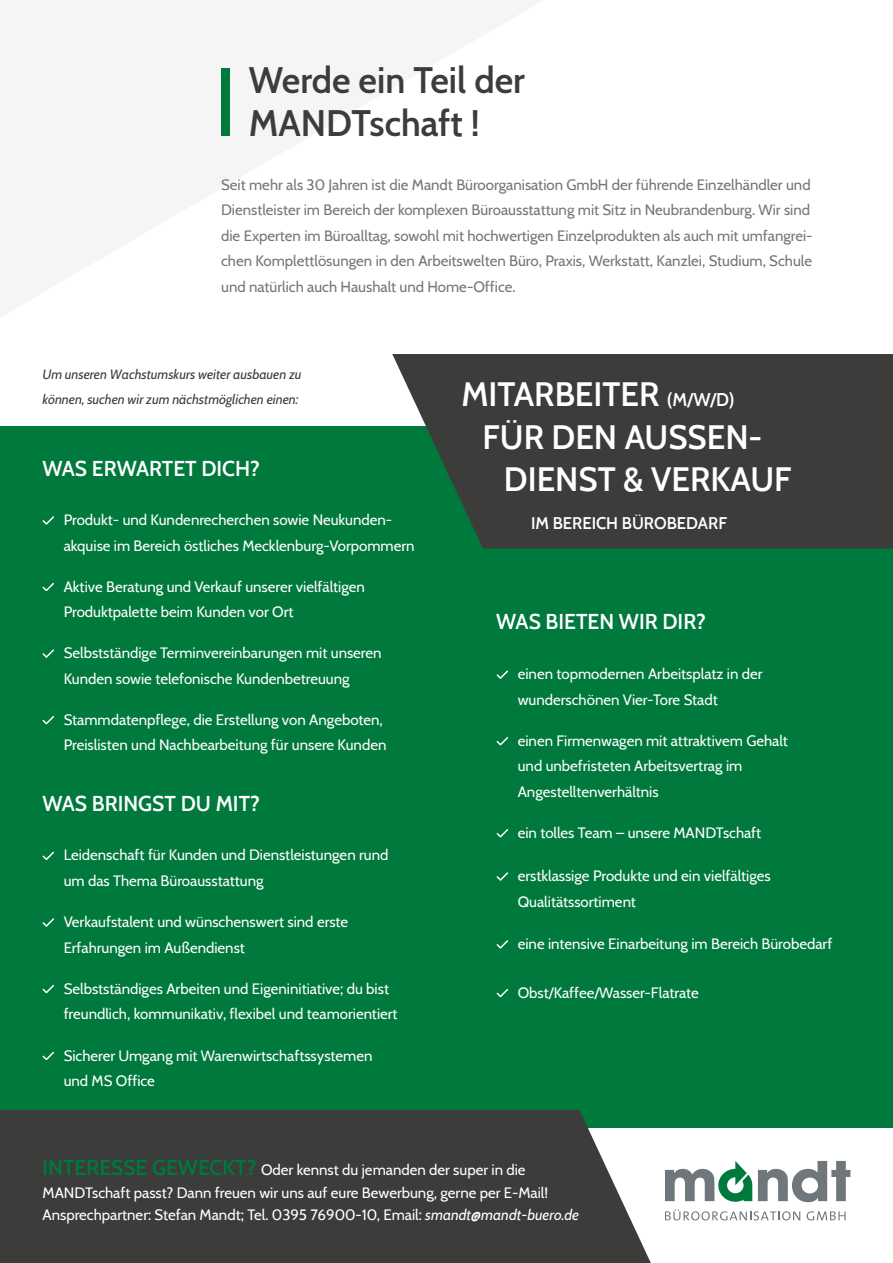
<style>
.page{position:relative;width:893px;height:1263px;background:#fff}
.page>*{position:absolute;margin:0;border:0;box-sizing:border-box;transform-origin:0 0}
.t1{font:600 36px/43.2px "Cabin";color:#3c3c3b}
.t2{font:600 33px "Cabin";color:#fff}
.t3{font:600 21px "Cabin";color:#fff}
.t4{font:600 16.5px "Cabin";color:#fff}
.t5{font:15px/25.5px "Cabin";color:#fff}
.t6{font:15px/25.5px "Cabin";color:#70777a}
.t7{font:italic 13.5px/25.5px "Cabin";color:#3c3c3b}
.s1{font-size:18px}
.s2{font-weight:600;font-size:21px;color:#00793d}
.s3{font-style:italic}
</style>
<div class="page">
<div style="left:0;top:426px;width:893px;height:702px;background:#00793d"></div>
<svg style="left:665px;top:1209px;width:135px;height:11px"></svg>
<svg style="left:807px;top:1211px;width:38px;height:9px"></svg>
<svg style="left:758px;top:1161px;width:92px;height:41px"></svg>
<svg style="left:665px;top:1161px;width:87px;height:41px"></svg>
<div style="left:221px;top:68px;width:9px;height:68px;background:#00793d"></div>
<svg style="left:392px;top:354px;width:501px;height:195px;background:#39433d"></svg>
<div style="left:0;top:1110px;width:651px;height:153px;background:#3c3c3b"></div>
<svg style="left:496px;top:670px;width:12px;height:9px"></svg>
<svg style="left:496px;top:872px;width:12px;height:9px"></svg>
<svg style="left:496px;top:940px;width:13px;height:9px"></svg>
<svg style="left:496px;top:989px;width:13px;height:9px"></svg>
<svg style="left:496px;top:737px;width:13px;height:9px"></svg>
<svg style="left:496px;top:829px;width:13px;height:9px"></svg>
<svg style="left:42px;top:649px;width:12px;height:9px"></svg>
<svg style="left:42px;top:716px;width:12px;height:9px"></svg>
<svg style="left:42px;top:516px;width:12px;height:9px"></svg>
<svg style="left:42px;top:851px;width:12px;height:9px"></svg>
<svg style="left:42px;top:918px;width:12px;height:9px"></svg>
<svg style="left:42px;top:985px;width:12px;height:9px"></svg>
<svg style="left:42px;top:1051px;width:12px;height:9px"></svg>
<svg style="left:42px;top:582px;width:12px;height:10px"></svg>
<h1 class="t1" style="left:249px;top:56px;width:278px">Werde ein Teil der<br>MANDTschaft !</h1>
<p class="t6" style="left:221px;top:171px;width:593px">Seit mehr als 30 Jahren ist die Mandt Büroorganisation GmbH der führende Einzelhändler und Dienstleister im Bereich der komplexen Büroausstattung mit Sitz in Neubrandenburg. Wir sind die Experten im Büroalltag, sowohl mit hochwertigen Einzelprodukten als auch mit umfangrei&shy;chen Komplettlösungen in den Arbeitswelten Büro, Praxis, Werkstatt, Kanzlei, Studium, Schule und natürlich auch Haushalt und Home-Office.</p>
<p class="t7" style="left:43px;top:360px;width:261px">Um unseren Wachstumskurs weiter ausbauen zu können, suchen wir zum nächstmöglichen einen:</p>
<h3 class="t3" style="left:43px;top:452px;width:219px">WAS ERWARTET DICH?</h3>
<p class="t5" style="left:64px;top:506px;width:352px">Produkt- und Kundenrecherchen sowie Neukunden&shy;akquise im Bereich östliches Mecklenburg-Vorpommern</p>
<p class="t5" style="left:64px;top:572px;width:303px">Aktive Beratung und Verkauf unserer vielfältigen<br>Produktpalette beim Kunden vor Ort</p>
<p class="t5" style="left:64px;top:639px;width:319px">Selbstständige Terminvereinbarungen mit unseren<br>Kunden sowie telefonische Kundenbetreuung</p>
<p class="t5" style="left:64px;top:706px;width:324px">Stammdatenpflege, die Erstellung von Angeboten,<br>Preislisten und Nachbearbeitung für unsere Kunden</p>
<h3 class="t3" style="left:43px;top:787px;width:219px">WAS BRINGST DU MIT?</h3>
<p class="t5" style="left:64px;top:841px;width:326px">Leidenschaft für Kunden und Dienstleistungen rund um das Thema Büroausstattung</p>
<p class="t5" style="left:64px;top:908px;width:286px">Verkaufstalent und wünschenswert sind erste<br>Erfahrungen im Außendienst</p>
<p class="t5" style="left:64px;top:974px;width:335px">Selbstständiges Arbeiten und Eigeninitiative; du bist freundlich, kommunikativ, flexibel und teamorientiert</p>
<p class="t5" style="left:64px;top:1041px;width:310px">Sicherer Umgang mit Warenwirtschaftssystemen und MS Office</p>
<h2 class="t2" style="left:461px;top:369px;width:275px">MITARBEITER <span class="s1">(M/W/D)</span></h2>
<h2 class="t2" style="left:483px;top:411px;width:281px">FÜR DEN AUSSEN-</h2>
<h2 class="t2" style="left:504px;top:454px;width:289px">DIENST &amp; VERKAUF</h2>
<p class="t4" style="left:531px;top:510px;width:197px">IM BEREICH BÜROBEDARF</p>
<h3 class="t3" style="left:496px;top:605px;width:211px">WAS BIETEN WIR DIR?</h3>
<p class="t5" style="left:518px;top:660px;width:246px">einen topmodernen Arbeitsplatz in der wunderschönen Vier-Tore Stadt</p>
<p class="t5" style="left:518px;top:727px;width:272px">einen Firmenwagen mit attraktivem Gehalt und unbefristeten Arbeitsvertrag im<br>Angestelltenverhältnis</p>
<p class="t5" style="left:518px;top:819px;width:245px">ein tolles Team – unsere MANDTschaft</p>
<p class="t5" style="left:518px;top:862px;width:255px">erstklassige Produkte und ein vielfältiges<br>Qualitätssortiment</p>
<p class="t5" style="left:518px;top:930px;width:316px">eine intensive Einarbeitung im Bereich Bürobedarf</p>
<p class="t5" style="left:518px;top:978px;width:183px">Obst/Kaffee/Wasser-Flatrate</p>
<p class="t5" style="left:43px;top:1158px;width:538px;line-height:22.5px"><span class="s2">INTERESSE GEWECKT?</span> Oder kennst du jemanden der super in die<br>MANDTschaft passt? Dann freuen wir uns auf eure Bewerbung, gerne per E-Mail!<br>Ansprechpartner: Stefan Mandt; Tel. 0395 76900-10, Email: <span class="s3">smandt@mandt-buero.de</span></p>
</div>
